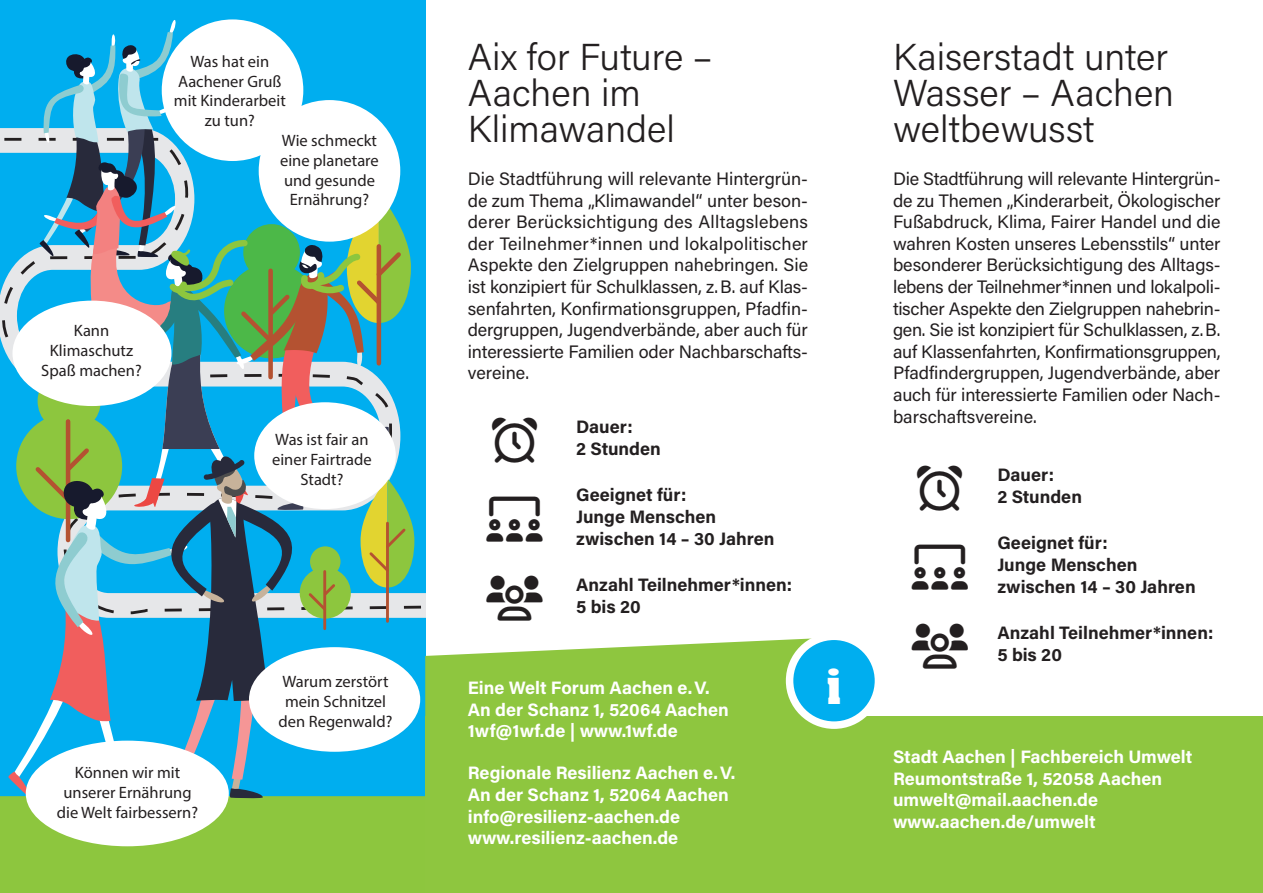
<style>
.page{position:relative;width:1263px;height:893px;background:#fff}
.page>*{position:absolute;margin:0;border:0;box-sizing:border-box;transform-origin:0 0}
.t1{font:46.5px "Acme Font";color:#fff}
.t2{font:45px "Font Awesome 6 Pro";color:#231f20}
.t3{font:300 37.5px/36px "Acumin Pro";color:#231f20}
.t4{font:18px/21.6px "Acumin Pro";letter-spacing:-.005em;color:#231f20;text-align:justify}
.t5{font:700 18px/21.6px "Acumin Pro";color:#fff}
.t6{font:700 18px/21.6px "Acumin Pro";color:#231f20}
.t7{font:16.5px/19.8px "Myriad Pro";color:#231f20;text-align:center}
</style>
<div class="page">
<div style="left:42px;top:0;width:383px;height:19px;background:#00aeef"></div>
<svg style="left:0;top:19px;width:425px;height:874px;background:#48a8b0"></svg>
<div style="left:162px;top:19px;width:141px;height:142px;background:#fff;border-radius:50%"></div>
<div style="left:259px;top:100px;width:141px;height:142px;background:#fff;border-radius:50%"></div>
<div style="left:12px;top:301px;width:159px;height:105px;background:#fff;border-radius:50%"></div>
<div style="left:254px;top:402px;width:142px;height:107px;background:#fff;border-radius:50%"></div>
<div style="left:26px;top:741px;width:203px;height:105px;background:#fff;border-radius:50%"></div>
<div style="left:249px;top:647px;width:171px;height:105px;background:#fff;border-radius:50%"></div>
<div style="left:425px;top:717px;width:838px;height:176px;background:#8ec63f"></div>
<svg style="left:425px;top:637px;width:425px;height:92px;fill:#8ec63f"></svg>
<div style="left:789px;top:636px;width:89px;height:89px;background:#00aeef;border-radius:50%"></div>
<div style="left:786px;top:632px;width:96px;height:97px;border:8px solid #fff;border-radius:50%"></div>
<p class="t7" style="left:191px;top:51px;width:80px">Was hat ein</p>
<p class="t7" style="left:178px;top:71px;width:105px">Aachener Gruß</p>
<p class="t7" style="left:174px;top:91px;width:113px">mit Kinderarbeit</p>
<p class="t7" style="left:205px;top:111px;width:52px">zu tun?</p>
<p class="t7" style="left:282px;top:130px;width:97px">Wie schmeckt</p>
<p class="t7" style="left:280px;top:150px;width:100px">eine planetare</p>
<p class="t7" style="left:284px;top:170px;width:92px">und gesunde</p>
<p class="t7" style="left:290px;top:190px;width:81px">Ernährung?</p>
<p class="t7" style="left:41px;top:321px;width:102px">Kann<br>Klimaschutz<br>Spaß machen?</p>
<p class="t7" style="left:272px;top:430px;width:101px">Was ist fair an einer Fairtrade<br>Stadt?</p>
<p class="t7" style="left:279px;top:671px;width:115px">Warum zerstört mein Schnitzel den Regenwald?</p>
<p class="t7" style="left:57px;top:762px;width:143px">Können wir mit unserer Ernährung die Welt fairbessern?</p>
<h3 class="t3" style="left:468px;top:38px;width:246px">Aix for Future –<br>Aachen im<br>Klimawandel</h3>
<p class="t4" style="left:468px;top:167px;width:342px">Die Stadtführung will relevante Hintergrün&shy;de zum Thema „Klimawandel“ unter beson&shy;derer Berücksichtigung des Alltagslebens der Teilnehmer*innen und lokalpolitischer Aspekte den Zielgruppen nahebringen. Sie ist konzipiert für Schulklassen, z.B. auf Klas&shy;senfahrten, Konfirmationsgruppen, Pfadfin&shy;dergruppen, Jugendverbände, aber auch für interessierte Familien oder Nachbarschafts&shy;vereine.</p>
<h2 class="t2" style="left:492px;top:418px;width:47px">●●□</h2>
<p class="t6" style="left:576px;top:415px;width:86px">Dauer:<br>2 Stunden</p>
<p class="t6" style="left:576px;top:483px;width:200px">Geeignet für:<br>Junge Menschen zwischen 14 – 30 Jahren</p>
<p class="t6" style="left:576px;top:573px;width:217px">Anzahl Teilnehmer*innen:<br>5 bis 20</p>
<p class="t5" style="left:468px;top:676px;width:262px">Eine Welt Forum Aachen e.V.<br>An der Schanz 1, 52064 Aachen<br>1wf@1wf.de | www.1wf.de</p>
<p class="t5" style="left:468px;top:761px;width:269px">Regionale Resilienz Aachen e.V.<br>An der Schanz 1, 52064 Aachen info@resilienz-aachen.de www.resilienz-aachen.de</p>
<h1 class="t1" style="left:826px;top:657px;width:17px">i</h1>
<h3 class="t3" style="left:893px;top:38px;width:283px">Kaiserstadt unter<br>Wasser – Aachen weltbewusst</h3>
<p class="t4" style="left:893px;top:167px;width:329px">Die Stadtführung will relevante Hintergrün&shy;de zu Themen „Kinderarbeit, Ökologischer Fußabdruck, Klima, Fairer Handel und die wahren Kosten unseres Lebensstils“ unter besonderer Berücksichtigung des Alltags&shy;lebens der Teilnehmer*innen und lokalpoli&shy;tischer Aspekte den Zielgruppen nahebrin&shy;gen. Sie ist konzipiert für Schulklassen, z.B. auf Klassenfahrten, Konfirmationsgruppen, Pfadfindergruppen, Jugendverbände, aber auch für interessierte Familien oder Nach&shy;barschaftsvereine.</p>
<h2 class="t2" style="left:917px;top:466px;width:46px">●●□</h2>
<p class="t6" style="left:997px;top:463px;width:86px">Dauer:<br>2 Stunden</p>
<p class="t6" style="left:997px;top:531px;width:200px">Geeignet für:<br>Junge Menschen zwischen 14 – 30 Jahren</p>
<p class="t6" style="left:997px;top:621px;width:217px">Anzahl Teilnehmer*innen:<br>5 bis 20</p>
<p class="t5" style="left:893px;top:745px;width:301px">Stadt Aachen | Fachbereich Umwelt<br>Reumontstraße 1, 52058 Aachen umwelt@mail.aachen.de www.aachen.de/umwelt</p>
</div>
